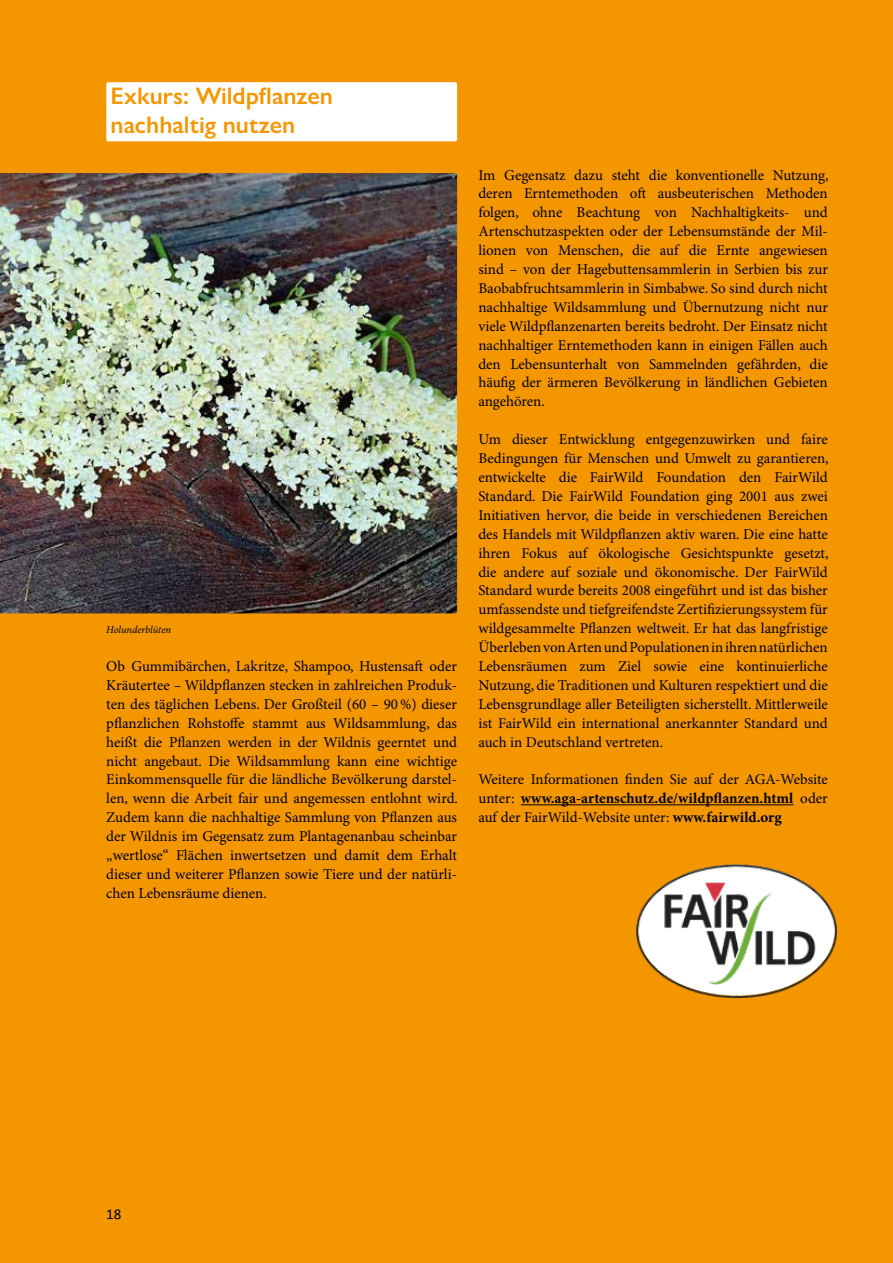
<style>
.page{position:relative;width:893px;height:1263px;background:#f49600}
.page>*{position:absolute;margin:0;border:0;box-sizing:border-box;transform-origin:0 0}
.t1{font:600 24px/28.8px "Gill Sans Nova";color:#f49600}
.t2{font:15px/18.9px "Minion Pro";color:#000;text-align:justify}
.t3{font:15px "Calibri";color:#000}
.t4{font:italic 10.5px "Minion Pro";letter-spacing:-.01em;color:#000}
.s1{font-weight:700}
</style>
<div class="page">
<hr style="left:521px;top:804px;width:272px;height:1px;background:#000">
<div style="left:106px;top:82px;width:351px;height:59px;background:#fff;border-radius:2px"></div>
<img style="left:0;top:173px;width:457px;height:440px">
<img style="left:636px;top:864px;width:201px;height:134px">
<h1 class="t1" style="left:111px;top:81px;width:224px">Exkurs: Wildpflanzen nachhaltig nutzen</h1>
<p class="t4" style="left:106px;top:623px;width:66px">Holunderblüten</p>
<p class="t2" style="left:106px;top:657px;width:353px">Ob Gummibärchen, Lakritze, Shampoo, Hustensaft oder Kräutertee – Wildpflanzen stecken in zahlreichen Produk&shy;ten des täglichen Lebens. Der Großteil (60 – 90%) dieser pflanzlichen Rohstoffe stammt aus Wildsammlung, das heißt die Pflanzen werden in der Wildnis geerntet und nicht angebaut. Die Wildsammlung kann eine wichtige Einkommensquelle für die ländliche Bevölkerung darstel&shy;len, wenn die Arbeit fair und angemessen entlohnt wird.<br>Zudem kann die nachhaltige Sammlung von Pflanzen aus der Wildnis im Gegensatz zum Plantagenanbau scheinbar „wertlose“ Flächen inwertsetzen und damit dem Erhalt dieser und weiterer Pflanzen sowie Tiere und der natürli&shy;chen Lebensräume dienen.</p>
<p class="t2" style="left:478px;top:166px;width:352px">Im Gegensatz dazu steht die konventionelle Nutzung, deren Erntemethoden oft ausbeuterischen Methoden folgen, ohne Beachtung von Nachhaltigkeits- und Artenschutzaspekten oder der Lebensumstände der Mil&shy;lionen von Menschen, die auf die Ernte angewiesen sind – von der Hagebuttensammlerin in Serbien bis zur Baobabfruchtsammlerin in Simbabwe. So sind durch nicht nachhaltige Wildsammlung und Übernutzung nicht nur viele Wildpflanzenarten bereits bedroht. Der Einsatz nicht nachhaltiger Erntemethoden kann in einigen Fällen auch den Lebensunterhalt von Sammelnden gefährden, die häufig der ärmeren Bevölkerung in ländlichen Gebieten angehören.</p>
<p class="t2" style="left:478px;top:431px;width:352px">Um dieser Entwicklung entgegenzuwirken und faire Bedingungen für Menschen und Umwelt zu garantieren, entwickelte die FairWild Foundation den FairWild Standard. Die FairWild Foundation ging 2001 aus zwei Initiativen hervor, die beide in verschiedenen Bereichen des Handels mit Wildpflanzen aktiv waren. Die eine hatte ihren Fokus auf ökologische Gesichtspunkte gesetzt, die andere auf soziale und ökonomische. Der FairWild Standard wurde bereits 2008 eingeführt und ist das bisher umfassendste und tiefgreifendste Zertifizierungssystem für wildgesammelte Pflanzen weltweit. Er hat das langfristige Überleben von Arten und Populationen in ihren natürlichen Lebensräumen zum Ziel sowie eine kontinuierliche Nutzung, die Traditionen und Kulturen respektiert und die Lebensgrundlage aller Beteiligten sicherstellt. Mittlerweile ist FairWild ein international anerkannter Standard und auch in Deutschland vertreten.</p>
<p class="t2" style="left:478px;top:771px;width:351px">Weitere Informationen finden Sie auf der AGA-Website unter: <span class="s1">www.aga-artenschutz.de/wildpflanzen.html</span> oder auf der FairWild-Website unter: <span class="s1">www.fairwild.org</span></p>
<p class="t3" style="left:106px;top:1204px;width:17px">18</p>
</div>
